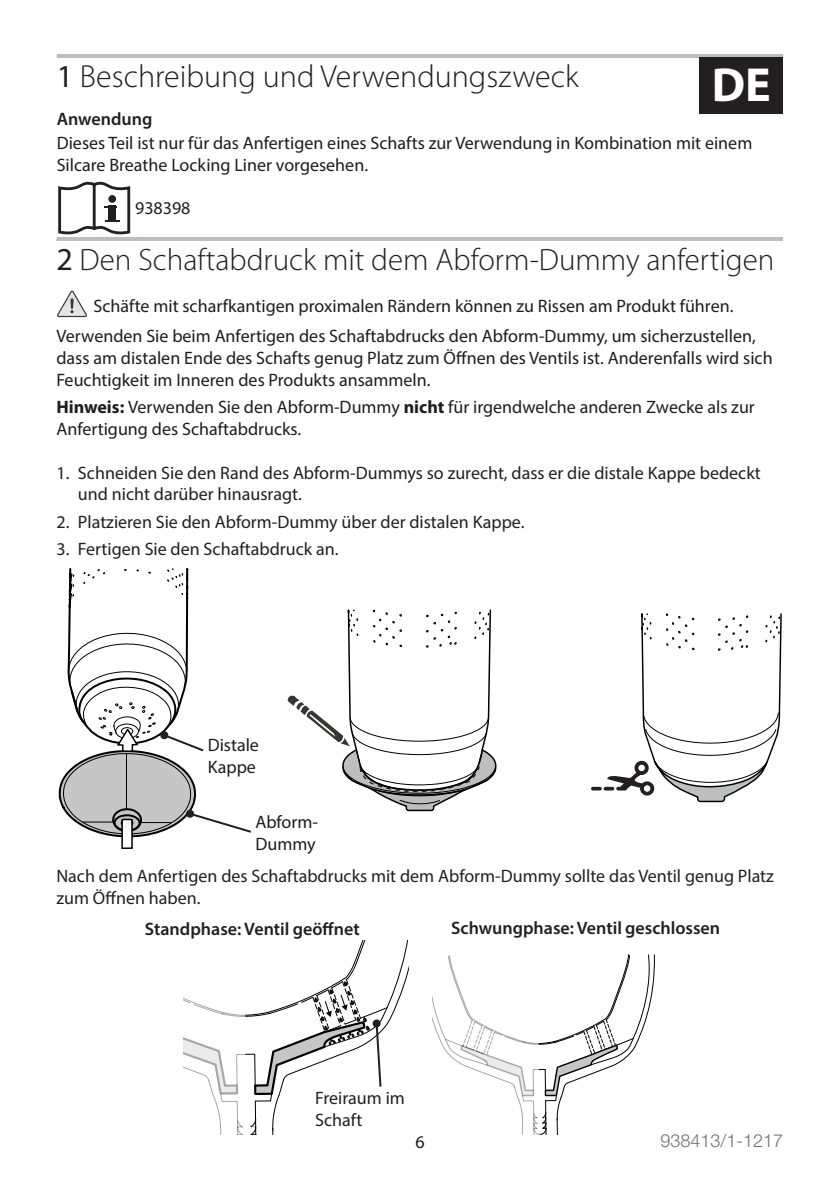
<style>
.page{position:relative;width:840px;height:1191px;background:#fff}
.page>*{position:absolute;margin:0;border:0;box-sizing:border-box;transform-origin:0 0}
.language_bookmark{font:700 48px "Myriad Pro";color:#fff}
.heading_1{font:300 32px "Myriad Pro";color:#231f20}
.heading_1_DE{font:300 31px "Myriad Pro";color:#231f20}
.body_text_DE{font:18px/21.6px "Myriad Pro";color:#1f1c1d}
.t1{font:18px/21.6px "Myriad Pro";color:#231f20}
.note_DE{font:18px/21.6px "Myriad Pro";color:#1f1c1d}
.warning_list_DE{font:18px "Myriad Pro";color:#1f1c1d}
.subheading_1_DE{font:600 18px "Myriad Pro";color:#231f20}
.label_left_align_DE{font:18px/21.6px "Myriad Pro";color:#1f1c1d}
.t2{font:300 18px "Helvetica Neue LTW1 G";color:#756f70}
.s1{font-weight:400}
.s2{font-weight:400;font-size:32px}
.s3{font-weight:700}
</style>
<div class="page">
<hr style="left:57px;top:54px;width:725px;height:4px;background:#bcbdc0">
<svg style="left:58px;top:186px;width:12px;height:48px"></svg>
<div style="left:699px;top:57px;width:83px;height:57px;background:#231f20"></div>
<hr style="left:56px;top:237px;width:726px;height:4px;background:#bcbdc0">
<svg style="left:70px;top:181px;width:61px;height:54px"></svg>
<svg style="left:287px;top:609px;width:210px;height:203px"></svg>
<svg style="left:591px;top:613px;width:191px;height:190px"></svg>
<svg style="left:57px;top:290px;width:194px;height:559px"></svg>
<svg style="left:432px;top:954px;width:223px;height:180px"></svg>
<svg style="left:184px;top:940px;width:224px;height:195px"></svg>
<h1 class="heading_1" style="left:57px;top:57px;width:523px"><span class="s1">1</span> Beschreibung und Verwendungszweck</h1>
<h4 class="subheading_1_DE" style="left:57px;top:107px;width:97px">Anwendung</h4>
<p class="body_text_DE" style="left:57px;top:132px;width:696px">Dieses Teil ist nur für das Anfertigen eines Schafts zur Verwendung in Kombination mit einem<br>Silcare Breathe Locking Liner vorgesehen.</p>
<p class="t1" style="left:135px;top:197px;width:57px">938398</p>
<p class="language_bookmark" style="left:711px;top:54px;width:61px">DE</p>
<h1 class="heading_1_DE" style="left:56px;top:241px;width:719px"><span class="s2">2</span> Den Schaftabdruck mit dem Abform-Dummy anfertigen</h1>
<p class="warning_list_DE" style="left:93px;top:295px;width:641px">Schäfte mit scharfkantigen proximalen Rändern können zu Rissen am Produkt führen.</p>
<p class="body_text_DE" style="left:56px;top:325px;width:717px">Verwenden Sie beim Anfertigen des Schaftabdrucks den Abform-Dummy, um sicherzustellen, dass am distalen Ende des Schafts genug Platz zum Öffnen des Ventils ist. Anderenfalls wird sich<br>Feuchtigkeit im Inneren des Produkts ansammeln.</p>
<p class="note_DE" style="left:56px;top:396px;width:699px"><span class="s3">Hinweis:</span> Verwenden Sie den Abform-Dummy <span class="s3">nicht</span> für irgendwelche anderen Zwecke als zur<br>Anfertigung des Schaftabdrucks.</p>
<p class="t1" style="left:78px;top:461px;width:683px;text-indent:-22px">1. Schneiden Sie den Rand des Abform-Dummys so zurecht, dass er die distale Kappe bedeckt und nicht darüber hinausragt.</p>
<p class="t1" style="left:56px;top:510px;width:469px">2. Platzieren Sie den Abform-Dummy über der distalen Kappe.</p>
<p class="t1" style="left:56px;top:538px;width:283px">3. Fertigen Sie den Schaftabdruck an.</p>
<p class="label_left_align_DE" style="left:207px;top:734px;width:53px">Distale<br>Kappe</p>
<p class="label_left_align_DE" style="left:255px;top:811px;width:64px">Abform-<br>Dummy</p>
<p class="t1" style="left:56px;top:865px;width:718px">Nach dem Anfertigen des Schaftabdrucks mit dem Abform-Dummy sollte das Ventil genug Platz zum Öffnen haben.</p>
<h4 class="subheading_1_DE" style="left:145px;top:917px;width:216px">Standphase: Ventil geöffnet</h4>
<h4 class="subheading_1_DE" style="left:451px;top:916px;width:270px">Schwungphase: Ventil geschlossen</h4>
<p class="t1" style="left:315px;top:1087px;width:91px">Freiraum im<br>Schaft</p>
<p class="body_text_DE" style="left:415px;top:1130px;width:11px">6</p>
<p class="t2" style="left:660px;top:1129px;width:124px">938413/1-1217</p>
</div>
